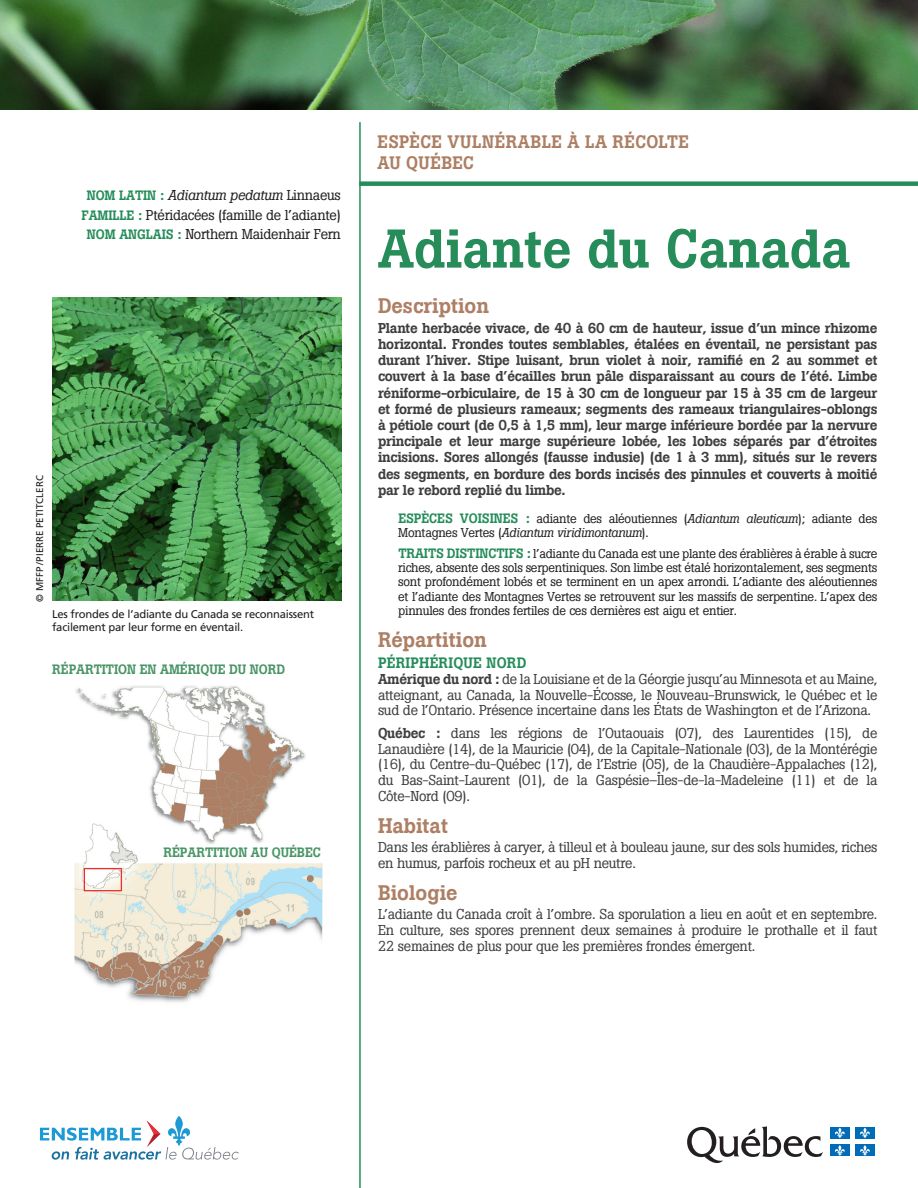
<style>
.page{position:relative;width:918px;height:1188px;background:#fff}
.page>*{position:absolute;margin:0;border:0;box-sizing:border-box;transform-origin:0 0}
.t1{font:500 54px "Boton";color:#268d5a}
.t2{font:500 21px "Boton";color:#ad7f64}
.t3{font:500 18px/21.6px "Boton";letter-spacing:.02em;color:#ad7f64}
.t4{font:500 15px "Boton";letter-spacing:.015em;color:#268d5a}
.t5{font:14.25px/15.8px "Boton";letter-spacing:-.02em;color:#3e3e3f;text-align:justify}
.P_description{font:500 14.25px/16.2px "Boton";letter-spacing:-.02em;color:#3e3e3f;text-align:justify}
.P_informations_gauch{font:14.25px "Boton";letter-spacing:-.02em;color:#231f20}
.P_informations_gauch-2{font:italic 14.25px "Boton";letter-spacing:-.02em;color:#231f20}
.t6{font:500 13.5px "Boton";letter-spacing:-.005em;color:#4a9567}
.P_retrait{font:12.75px/14.2px "Boton";letter-spacing:-.02em;color:#231f20}
.Légende{font:11.25px/12.8px "Frutiger";letter-spacing:-.02em;color:#231f20}
.Crédits_photo{font:9.75px "Frutiger";color:#231f20}
.s1{font-weight:500;font-style:normal;font-size:13.5px;color:#268d5a}
.s2{font-style:normal}
.s3{font-weight:500;font-size:13.5px;color:#268d5a}
.s4{font-style:italic}
.s5{font-weight:500}
</style>
<div class="page">
<hr style="left:359px;top:122px;width:2px;height:1066px;background:#268d5a">
<div style="left:359px;top:181px;width:559px;height:5px;background:#268d5a"></div>
<svg style="left:687px;top:1126px;width:136px;height:37px"></svg>
<div style="left:830px;top:1127px;width:20px;height:12px;background:#006bb6"></div>
<svg style="left:835px;top:1128px;width:10px;height:10px"></svg>
<div style="left:855px;top:1127px;width:20px;height:12px;background:#006bb6"></div>
<svg style="left:860px;top:1128px;width:10px;height:10px"></svg>
<div style="left:830px;top:1144px;width:20px;height:12px;background:#006bb6"></div>
<svg style="left:835px;top:1145px;width:10px;height:11px"></svg>
<div style="left:855px;top:1144px;width:20px;height:12px;background:#006bb6"></div>
<svg style="left:860px;top:1145px;width:10px;height:11px"></svg>
<svg style="left:40px;top:1116px;width:199px;height:44px"></svg>
<img style="left:0;top:0;width:918px;height:109px">
<img style="left:53px;top:298px;width:288px;height:303px">
<img style="left:74px;top:686px;width:249px;height:316px">
<p class="P_informations_gauch-2" style="left:87px;top:187px;width:256px"><span class="s1">NOM LATIN :</span> Adiantum pedatum <span class="s2">Linnaeus</span></p>
<p class="P_informations_gauch" style="left:81px;top:206px;width:261px"><span class="s3">FAMILLE :</span> Ptéridacées (famille de l’adiante)</p>
<p class="P_informations_gauch" style="left:87px;top:225px;width:255px"><span class="s3">NOM ANGLAIS :</span> Northern Maidenhair Fern</p>
<p class="Crédits_photo" style="left:34px;top:602px;width:128px;rotate:-90deg">© MFFP/PIERRE PETITCLERC</p>
<p class="Légende" style="left:52px;top:607px;width:263px">Les frondes de l’adiante du Canada se reconnaissent facilement par leur forme en éventail.</p>
<p class="t6" style="left:52px;top:661px;width:234px">RÉPARTITION EN AMÉRIQUE DU NORD</p>
<p class="t6" style="left:164px;top:845px;width:159px">RÉPARTITION AU QUÉBEC</p>
<p class="t3" style="left:377px;top:131px;width:313px">ESPÈCE VULNÉRABLE À LA RÉCOLTE<br>AU QUÉBEC</p>
<h1 class="t1" style="left:378px;top:217px;width:474px">Adiante du Canada</h1>
<h2 class="t2" style="left:378px;top:293px;width:113px">Description</h2>
<p class="P_description" style="left:378px;top:320px;width:501px">Plante herbacée vivace, de 40 à 60 cm de hauteur, issue d’un mince rhizome horizontal. Frondes toutes semblables, étalées en éventail, ne persistant pas durant l’hiver. Stipe luisant, brun violet à noir, ramifié en 2 au sommet et couvert à la base d’écailles brun pâle disparaissant au cours de l’été. Limbe réniforme‑orbiculaire, de 15 à 30 cm de longueur par 15 à 35 cm de largeur et formé de plusieurs rameaux; segments des rameaux triangulaires‑oblongs à pétiole court (de 0,5 à 1,5 mm), leur marge inférieure bordée par la nervure principale et leur marge supérieure lobée, les lobes séparés par d’étroites incisions. Sores allongés (fausse indusie) (de 1 à 3 mm), situés sur le revers des segments, en bordure des bords incisés des pinnules et couverts à moitié par le rebord replié du limbe.</p>
<p class="P_retrait" style="left:398px;top:511px;width:481px"><span class="s3">ESPÈCES VOISINES :</span> adiante des aléoutiennes (<span class="s4">Adiantum aleuticum</span>); adiante des<br>Montagnes Vertes (<span class="s4">Adiantum viridimontanum</span>).</p>
<p class="P_retrait" style="left:398px;top:546px;width:481px;text-align:justify"><span class="s3">TRAITS DISTINCTIFS :</span> l’adiante du Canada est une plante des érablières à érable à sucre riches, absente des sols serpentiniques. Son limbe est étalé horizontalement, ses segments sont profondément lobés et se terminent en un apex arrondi. L’adiante des aléoutiennes et l’adiante des Montagnes Vertes se retrouvent sur les massifs de serpentine. L’apex des pinnules des frondes fertiles de ces dernières est aigu et entier.</p>
<h2 class="t2" style="left:378px;top:627px;width:110px">Répartition</h2>
<h3 class="t4" style="left:378px;top:654px;width:150px">PÉRIPHÉRIQUE NORD</h3>
<p class="t5" style="left:378px;top:671px;width:501px"><span class="s5">Amérique du nord :</span> de la Louisiane et de la Géorgie jusqu’au Minnesota et au Maine, atteignant, au Canada, la Nouvelle‑Écosse, le Nouveau‑Brunswick, le Québec et le sud de l’Ontario. Présence incertaine dans les États de Washington et de l’Arizona.</p>
<p class="t5" style="left:378px;top:725px;width:501px"><span class="s5">Québec :</span> dans les régions de l’Outaouais (07), des Laurentides (15), de Lanaudière (14), de la Mauricie (04), de la Capitale‑Nationale (03), de la Montérégie (16), du Centre‑du‑Québec (17), de l’Estrie (05), de la Chaudière‑Appalaches (12), du Bas‑Saint‑Laurent (01), de la Gaspésie–Îles‑de‑la‑Madeleine (11) et de la Côte‑Nord (09).</p>
<h2 class="t2" style="left:378px;top:813px;width:72px">Habitat</h2>
<p class="t5" style="left:378px;top:839px;width:501px">Dans les érablières à caryer, à tilleul et à bouleau jaune, sur des sols humides, riches en humus, parfois rocheux et au pH neutre.</p>
<h2 class="t2" style="left:378px;top:880px;width:81px">Biologie</h2>
<p class="t5" style="left:378px;top:906px;width:501px">L’adiante du Canada croît à l’ombre. Sa sporulation a lieu en août et en septembre.<br>En culture, ses spores prennent deux semaines à produire le prothalle et il faut 22 semaines de plus pour que les premières frondes émergent.</p>
</div>
